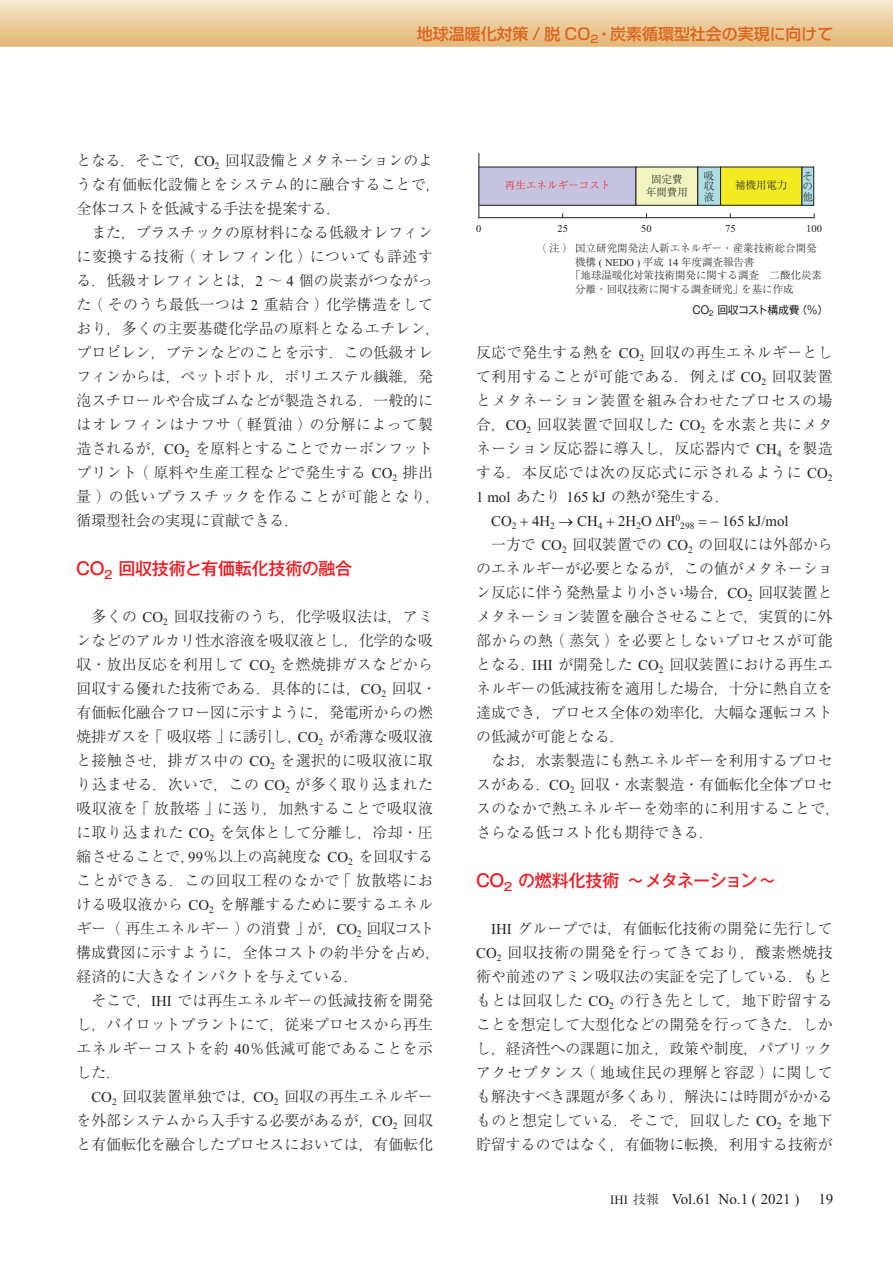
<style>
.page{position:relative;width:893px;height:1263px;background:#fff}
.page>*{position:absolute;margin:0;border:0;box-sizing:border-box;transform-origin:0 0}
.t1{font:500 17.25px "Gothic MB101 Pro";letter-spacing:-.03em;color:#ee1d23}
.t2{font:500 15.9px "Shin Go Pro";color:#dc641c}
.t3{font:300 15px/24px "Ryumin Pro";color:#231f20;text-align:justify}
.t4{font:300 15px/24px "Ryumin Pro";letter-spacing:.03em;color:#231f20}
.t5{font:15px "Times New Roman";color:#231f20}
.t6{font:10.95px "Gothic MB101 Pro";letter-spacing:-.055em;color:#231f20}
.t7{font:300 10.5px/10.5px "Ryumin Pro";color:#231f20;text-align:justify}
.t8{font:300 10.5px "Ryumin Pro";letter-spacing:.005em;color:#ee1d23}
.t9{font:10.5px "Times New Roman";color:#231f20}
.t10{font:9.75px "Times New Roman";color:#231f20}
.s1{font-family:"Times New Roman";font-weight:400}
.s2{font-size:12.75px}
.s3{font-family:"Ryumin Pro";font-weight:300;font-size:12.75px}
</style>
<div class="page">
<svg style="left:0;top:0;width:893px;height:47px;background:#edcea1"></svg>
<hr style="left:479px;top:153px;width:1px;height:65px;background:#231f20">
<div style="left:479px;top:167px;width:157px;height:38px;background:#c7c4df"></div>
<div style="left:636px;top:167px;width:62px;height:38px;background:#f2f4c1"></div>
<div style="left:720px;top:167px;width:82px;height:38px;background:#f4ec23"></div>
<div style="left:698px;top:167px;width:22px;height:38px;background:#aedee4"></div>
<div style="left:697px;top:167px;width:24px;height:38px;border:1px solid #231f20"></div>
<div style="left:802px;top:167px;width:12px;height:38px;background:#aedee4"></div>
<div style="left:802px;top:167px;width:12px;height:38px;border:1px solid #231f20"></div>
<hr style="left:479px;top:217px;width:335px;height:1px;background:#231f20">
<p class="t2" style="left:417px;top:21px;width:418px">地球温暖化対策 / 脱 CO<sub>2</sub>・炭素循環型社会の実現に向けて</p>
<p class="t3" style="left:76px;top:147px;width:366px;text-align:left">となる．そこで，<span class="s1">CO</span><sub>2</sub> 回収設備とメタネーションのような有価転化設備とをシステム的に融合することで，全体コストを低減する手法を提案する．</p>
<p class="t3" style="left:77px;top:219px;width:365px;text-align:left;text-indent:15px">また，プラスチックの原材料になる低級オレフィンに変換する技術（オレフィン化）についても詳述する．低級オレフィンとは，<span class="s1">2</span> ～ <span class="s1">4</span> 個の炭素がつながった（そのうち最低一つは <span class="s1">2</span> 重結合）化学構造をしており，多くの主要基礎化学品の原料となるエチレン，プロピレン，ブテンなどのことを示す．この低級オレフィンからは，ペットボトル，ポリエステル繊維，発泡スチロールや合成ゴムなどが製造される．一般的にはオレフィンはナフサ（軽質油）の分解によって製造されるが，<span class="s1">CO</span><sub>2</sub> を原料とすることでカーボンフットプリント（原料や生産工程などで発生する <span class="s1">CO</span><sub>2</sub> 排出量）の低いプラスチックを作ることが可能となり，循環型社会の実現に貢献できる．</p>
<p class="t1" style="left:76px;top:554px;width:278px">CO<sub>2</sub> 回収技術と有価転化技術の融合</p>
<p class="t4" style="left:76px;top:603px;width:365px;text-indent:15px">多くの <span class="s1">CO</span><sub>2</sub> 回収技術のうち，化学吸収法は，アミンなどのアルカリ性水溶液を吸収液とし，化学的な吸収・放出反応を利用して <span class="s1">CO</span><sub>2</sub> を燃焼排ガスなどから回収する優れた技術である．具体的には，<span class="s1">CO</span><sub>2</sub> 回収・有価転化融合フロー図に示すように，発電所からの燃焼排ガスを「吸収塔」に誘引し，<span class="s1">CO</span><sub>2</sub> が希薄な吸収液と接触させ，排ガス中の <span class="s1">CO</span><sub>2</sub> を選択的に吸収液に取り込ませる．次いで，この <span class="s1">CO</span><sub>2</sub> が多く取り込まれた吸収液を「放散塔」に送り，加熱することで吸収液に取り込まれた <span class="s1">CO</span><sub>2</sub> を気体として分離し，冷却・圧縮させることで，<span class="s1">99</span>％以上の高純度な <span class="s1">CO</span><sub>2</sub> を回収することができる．この回収工程のなかで「放散塔における吸収液から <span class="s1">CO</span><sub>2</sub> を解離するために要するエネルギー（再生エネルギー）の消費」が，<span class="s1">CO</span><sub>2</sub> 回収コスト構成費図に示すように，全体コストの約半分を占め，経済的に大きなインパクトを与えている．</p>
<p class="t3" style="left:77px;top:987px;width:358px;text-indent:15px">そこで，<span class="s1">IHI</span> では再生エネルギーの低減技術を開発し，パイロットプラントにて，従来プロセスから再生エネルギーコストを約 <span class="s1">40</span>％低減可能であることを示した．</p>
<p class="t3" style="left:77px;top:1083px;width:358px;text-indent:15px"><span class="s1">CO</span><sub>2</sub> 回収装置単独では，<span class="s1">CO</span><sub>2</sub> 回収の再生エネルギーを外部システムから入手する必要があるが，<span class="s1">CO</span><sub>2</sub> 回収と有価転化を融合したプロセスにおいては，有価転化</p>
<p class="t7" style="left:704px;top:170px;width:12px">吸収液</p>
<p class="t7" style="left:803px;top:170px;width:12px">その他</p>
<p class="t8" style="left:505px;top:176px;width:107px">再生エネルギーコスト</p>
<p class="t7" style="left:646px;top:171px;width:43px;line-height:13.5px;text-align:center">固定費年間費用</p>
<p class="t7" style="left:735px;top:179px;width:54px">補機用電力</p>
<p class="t9" style="left:476px;top:222px;width:7px">0</p>
<p class="t9" style="left:557px;top:222px;width:12px">25</p>
<p class="t9" style="left:641px;top:222px;width:12px">50</p>
<p class="t9" style="left:725px;top:222px;width:12px">75</p>
<p class="t9" style="left:806px;top:222px;width:17px">100</p>
<p class="t7" style="left:536px;top:242px;width:282px">（注）国立研究開発法人新エネルギー・産業技術総合開発</p>
<p class="t7" style="left:575px;top:256px;width:181px">機構 <span class="s1">( NEDO )</span> 平成 <span class="s1">14</span> 年度調査報告書</p>
<p class="t7" style="left:570px;top:269px;width:254px">「地球温暖化対策技術開発に関する調査　二酸化炭素</p>
<p class="t7" style="left:575px;top:283px;width:220px">分離・回収技術に関する調査研究」を基に作成</p>
<p class="t6" style="left:693px;top:300px;width:137px">CO<sub>2</sub> 回収コスト構成費（％）</p>
<p class="t3" style="left:476px;top:339px;width:358px">反応で発生する熱を <span class="s1">CO</span><sub>2</sub> 回収の再生エネルギーとして利用することが可能である．例えば <span class="s1">CO</span><sub>2</sub> 回収装置とメタネーション装置を組み合わせたプロセスの場合，<span class="s1">CO</span><sub>2</sub> 回収装置で回収した <span class="s1">CO</span><sub>2</sub> を水素と共にメタネーション反応器に導入し，反応器内で <span class="s1">CH</span><sub>4</sub> を製造する．本反応では次の反応式に示されるように <span class="s1">CO</span><sub>2<br></sub><span class="s1">1 mol</span> あたり <span class="s1">165 kJ</span> の熱が発生する．</p>
<p class="t5" style="left:491px;top:513px;width:191px">CO<sub>2</sub> 4H<sub>2</sub> → CH<sub>4</sub> 2H<sub>2</sub>O H<sup>0</sup></p>
<p class="t10" style="left:680px;top:521px;width:16px">298</p>
<p class="t5" style="left:722px;top:513px;width:68px">165 kJ/mol</p>
<p class="t3" style="left:476px;top:531px;width:358px;text-indent:15px">一方で <span class="s1">CO</span><sub>2</sub> 回収装置での <span class="s1">CO</span><sub>2</sub> の回収には外部からのエネルギーが必要となるが，この値がメタネーション反応に伴う発熱量より小さい場合，<span class="s1">CO</span><sub>2</sub> 回収装置とメタネーション装置を融合させることで，実質的に外部からの熱（蒸気）を必要としないプロセスが可能となる．<span class="s1">IHI</span> が開発した <span class="s1">CO</span><sub>2</sub> 回収装置における再生エネルギーの低減技術を適用した場合，十分に熱自立を達成でき，プロセス全体の効率化，大幅な運転コストの低減が可能となる．</p>
<p class="t3" style="left:476px;top:747px;width:365px;text-align:left;text-indent:15px">なお，水素製造にも熱エネルギーを利用するプロセスがある．<span class="s1">CO</span><sub>2</sub> 回収・水素製造・有価転化全体プロセスのなかで熱エネルギーを効率的に利用することで，さらなる低コスト化も期待できる．</p>
<p class="t1" style="left:476px;top:866px;width:301px">CO<sub>2</sub> の燃料化技術 ～ メタネーション ～</p>
<p class="t3" style="left:476px;top:915px;width:358px;text-indent:15px"><span class="s1">IHI</span> グループでは，有価転化技術の開発に先行して<span class="s1">CO</span><sub>2</sub> 回収技術の開発を行ってきており，酸素燃焼技術や前述のアミン吸収法の実証を完了している．もともとは回収した <span class="s1">CO</span><sub>2</sub> の行き先として，地下貯留することを想定して大型化などの開発を行ってきた．しかし，経済性への課題に加え，政策や制度，パブリックアクセプタンス（地域住民の理解と容認）に関しても解決すべき課題が多くあり，解決には時間がかかるものと想定している．そこで，回収した <span class="s1">CO</span><sub>2</sub> を地下貯留するのではなく，有価物に転換，利用する技術が</p>
<p class="t5" style="left:610px;top:1191px;width:191px"><span class="s2">IHI</span> <span class="s3">技報　</span>Vol.61 No.1 ( 2021 )</p>
<p class="t5" style="left:818px;top:1191px;width:16px">19</p>
</div>
